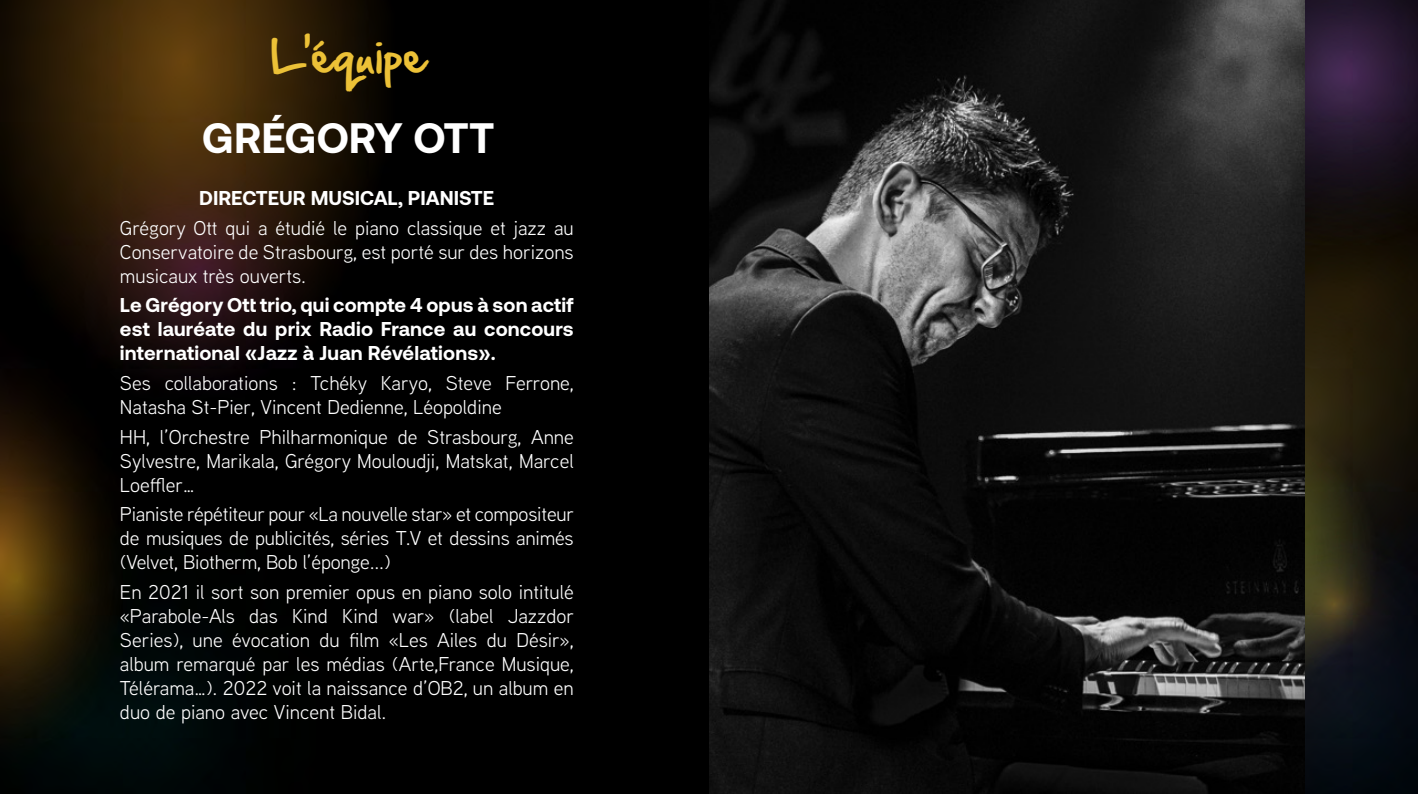
<style>
.page{position:relative;width:1418px;height:794px;background:#fff}
.page>*{position:absolute;margin:0;border:0;box-sizing:border-box;transform-origin:0 0}
.t1{font:700 42.4px "Aeonik";color:#fff}
.t2{font:40px "Hand Of Sean";color:#ecc137}
.t3{font:20px/24px "Aaux Next";color:#fff;text-align:justify}
.t4{font:700 20px/24px "Aeonik";letter-spacing:.01em;color:#fff;text-align:justify}
</style>
<div class="page">
<img style="left:0;top:0;width:1417px;height:794px">
<img style="left:709px;top:0;width:595px;height:794px">
<h2 class="t2" style="left:271px;top:20px;width:157px">L'équipe</h2>
<h1 class="t1" style="left:202px;top:113px;width:294px">GRÉGORY OTT</h1>
<p class="t4" style="left:199px;top:186px;width:296px">DIRECTEUR MUSICAL, PIANISTE</p>
<p class="t3" style="left:120px;top:215px;width:455px">Grégory Ott qui a étudié le piano classique et jazz au Conservatoire de Strasbourg, est porté sur des horizons musicaux très ouverts.</p>
<p class="t4" style="left:120px;top:293px;width:455px">Le Grégory Ott trio, qui compte 4 opus à son actif est lauréate du prix Radio France au concours international «Jazz à Juan Révélations».</p>
<p class="t3" style="left:120px;top:370px;width:455px">Ses collaborations : Tchéky Karyo, Steve Ferrone,<br>Natasha St-Pier, Vincent Dedienne, Léopoldine</p>
<p class="t3" style="left:120px;top:424px;width:455px">HH, l’Orchestre Philharmonique de Strasbourg, Anne Sylvestre, Marikala, Grégory Mouloudji, Matskat, Marcel Loeffler…</p>
<p class="t3" style="left:120px;top:502px;width:455px">Pianiste répétiteur pour «La nouvelle star» et compositeur de musiques de publicités, séries T.V et dessins animés (Velvet, Biotherm, Bob l’éponge...)</p>
<p class="t3" style="left:120px;top:579px;width:455px">En 2021 il sort son premier opus en piano solo intitulé «Parabole-Als das Kind Kind war» (label Jazzdor Series), une évocation du film «Les Ailes du Désir», album remarqué par les médias (Arte,France Musique, Télérama…). 2022 voit la naissance d’OB2, un album en duo de piano avec Vincent Bidal.</p>
</div>
